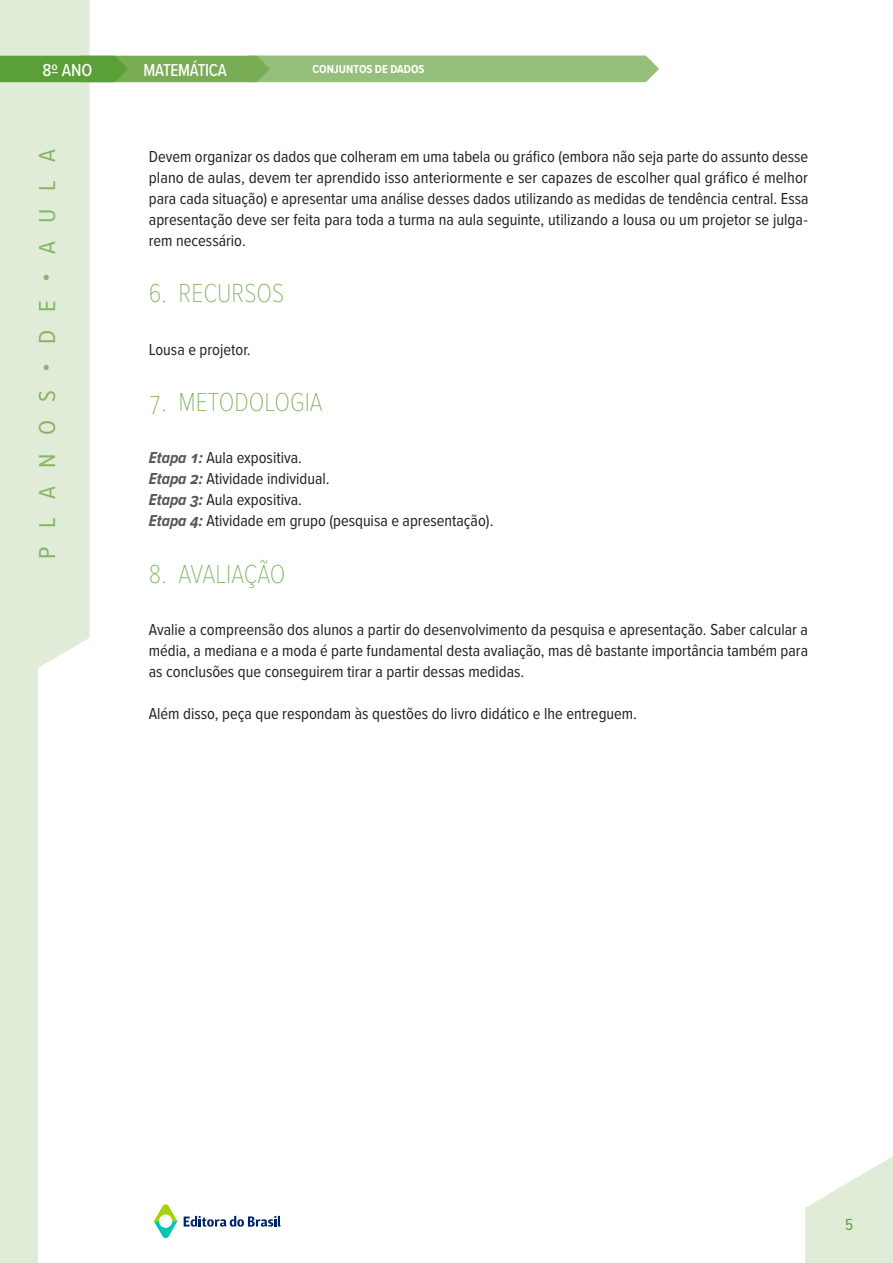
<style>
.page{position:relative;width:893px;height:1263px;background:#fff}
.page>*{position:absolute;margin:0;border:0;box-sizing:border-box;transform-origin:0 0}
.t1{font:100 27px "Proxima Nova Cond";color:#79ad55}
.t2{font:24px "Proxima Nova Cond";letter-spacing:.73em;color:#87b569;scale:1.05 1}
.t3{font:500 18px "Proxima Nova Cond";letter-spacing:-.015em;color:#fff;scale:.95 1}
.t4{font:500 18px "Proxima Nova Cond";letter-spacing:-.015em;color:#fff}
.Corpo{font:16.5px/21px "Proxima Nova Cond";color:#231f20;text-align:justify}
.Corpo_Item{font:16.5px "Proxima Nova Cond";color:#231f20}
.t5{font:16.5px "Proxima Nova Cond";color:#5b9f37}
.t6{font:700 12px "Proxima Nova Cond";color:#fff}
.s1{font-weight:700;font-style:italic;color:#57585a}
</style>
<div class="page">
<div style="left:38px;top:0;width:52px;height:668px;background:#e0ecd8"></div>
<svg style="left:805px;top:1156px;width:88px;height:107px"></svg>
<div style="left:0;top:0;width:38px;height:1263px;background:#e0ecd8"></div>
<svg style="left:154px;top:1204px;width:23px;height:34px"></svg>
<svg style="left:184px;top:1216px;width:97px;height:11px"></svg>
<svg style="left:0;top:56px;width:659px;height:26px;background:#85b568"></svg>
<p class="t4" style="left:43px;top:59px;width:52px">8º ANO</p>
<p class="t3" style="left:144px;top:59px;width:89px">MATEMÁTICA</p>
<p class="t6" style="left:313px;top:62px;width:113px">CONJUNTOS DE DADOS</p>
<h2 class="t2" style="left:33px;top:559px;width:392px;rotate:-90deg">PLANOS•DE•AULA</h2>
<p class="Corpo" style="left:149px;top:146px;width:661px">Devem organizar os dados que colheram em uma tabela ou gráfico (embora não seja parte do assunto desse plano de aulas, devem ter aprendido isso anteriormente e ser capazes de escolher qual gráfico é melhor para cada situação) e apresentar uma análise desses dados utilizando as medidas de tendência central. Essa apresentação deve ser feita para toda a turma na aula seguinte, utilizando a lousa ou um projetor se julga&shy;rem necessário.</p>
<p class="t1" style="left:149px;top:277px;width:137px">6. RECURSOS</p>
<p class="Corpo" style="left:149px;top:339px;width:103px">Lousa e projetor.</p>
<p class="t1" style="left:149px;top:386px;width:175px">7. METODOLOGIA</p>
<p class="Corpo_Item" style="left:149px;top:448px;width:155px"><span class="s1">Etapa 1:</span> Aula expositiva.</p>
<p class="Corpo_Item" style="left:149px;top:469px;width:182px"><span class="s1">Etapa 2:</span> Atividade individual.</p>
<p class="Corpo_Item" style="left:149px;top:490px;width:155px"><span class="s1">Etapa 3:</span> Aula expositiva.</p>
<p class="Corpo_Item" style="left:149px;top:511px;width:346px"><span class="s1">Etapa 4:</span> Atividade em grupo (pesquisa e apresentação).</p>
<p class="t1" style="left:149px;top:558px;width:138px">8. AVALIAÇÃO</p>
<p class="Corpo" style="left:149px;top:619px;width:661px">Avalie a compreensão dos alunos a partir do desenvolvimento da pesquisa e apresentação. Saber calcular a média, a mediana e a moda é parte fundamental desta avaliação, mas dê bastante importância também para as conclusões que conseguirem tirar a partir dessas medidas.</p>
<p class="Corpo" style="left:149px;top:703px;width:490px">Além disso, peça que respondam às questões do livro didático e lhe entreguem.</p>
<p class="t5" style="left:845px;top:1212px;width:10px">5</p>
</div>
